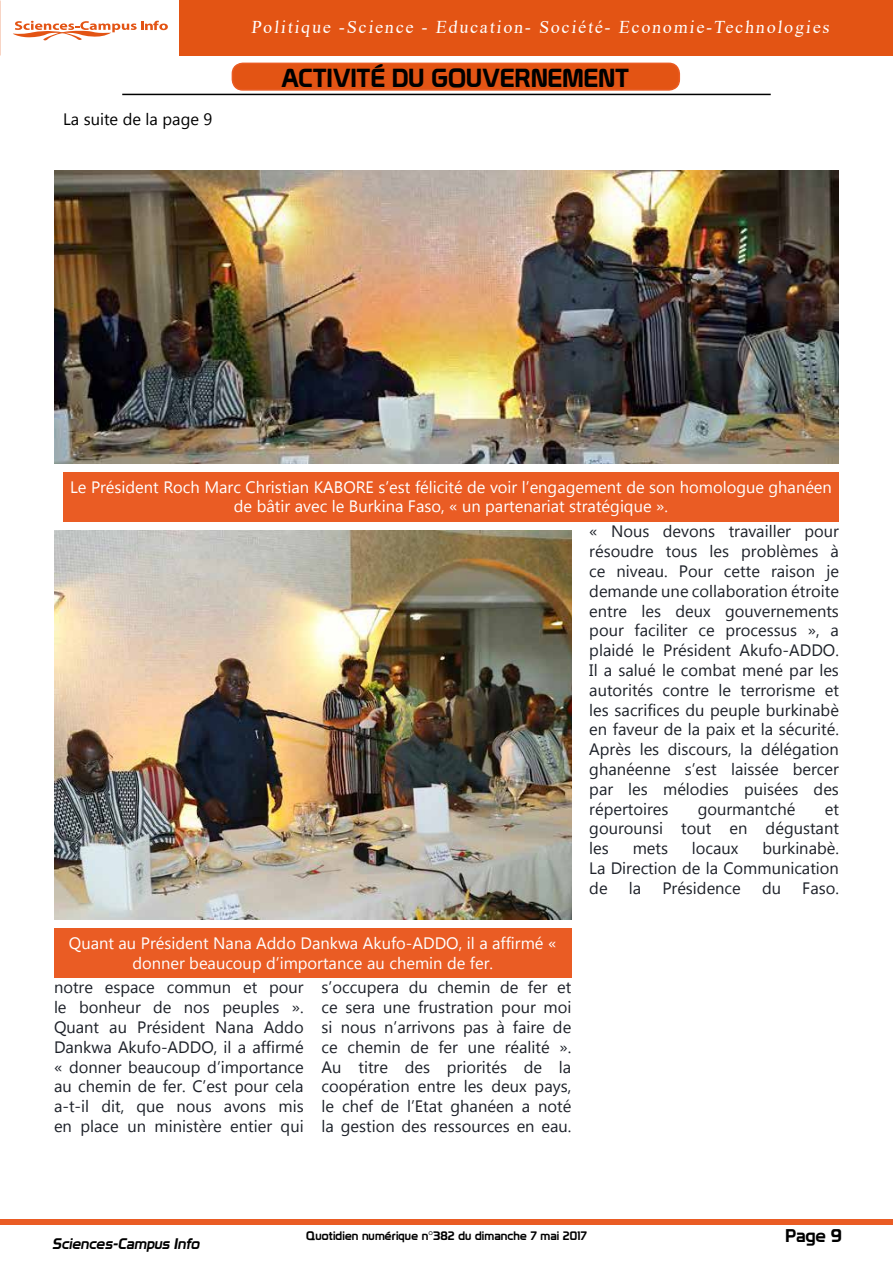
<style>
.page{position:relative;width:893px;height:1263px;background:#fff}
.page>*{position:absolute;margin:0;border:0;box-sizing:border-box;transform-origin:0 0}
.t1{font:25.5px "Prototype";color:#000}
.t2{font:18px "Times New Roman";color:#fff}
.t3{font:18px "Prototype";color:#000}
.t4{font:16.5px/19.8px "Myanmar Text";color:#1d2129;text-align:justify}
.t5{font:16.5px/19.8px "Myanmar Text";color:#fff;text-align:center}
.t6{font:16.5px "Myanmar Text";color:#000}
.t7{font:italic 15px "Prototype";color:#000}
.t8{font:12px "Prototype";letter-spacing:.01em;color:#000}
</style>
<div class="page">
<div style="left:0;top:1219px;width:893px;height:6px;background:#ea5c24"></div>
<svg style="left:13px;top:21px;width:155px;height:20px"></svg>
<div style="left:180px;top:0;width:713px;height:55px;background:#e35414"></div>
<hr style="left:122px;top:94px;width:649px;height:1px;background:#000">
<div style="left:232px;top:63px;width:447px;height:27px;background:#e35414;border-radius:10px"></div>
<div style="left:232px;top:63px;width:448px;height:28px;border:2px solid #ea5c24;border-radius:10px"></div>
<img style="left:54px;top:170px;width:785px;height:293px">
<div style="left:63px;top:472px;width:776px;height:50px;background:#ea5c24"></div>
<img style="left:54px;top:530px;width:517px;height:389px">
<div style="left:54px;top:928px;width:517px;height:50px;background:#ea5c24"></div>
<p class="t6" style="left:63px;top:109px;width:151px">La suite de la page 9</p>
<p class="t2" style="left:251px;top:14px;width:582px">Politique -Science - Education- Société- Economie-Technologies</p>
<h1 class="t1" style="left:281px;top:63px;width:350px">ACTIVITÉ DU GOUVERNEMENT</h1>
<p class="t5" style="left:70px;top:477px;width:763px">Le Président Roch Marc Christian KABORE s’est félicité de voir l’engagement de son homologue ghanéen de bâtir avec le Burkina Faso, « un partenariat stratégique ».</p>
<p class="t5" style="left:69px;top:933px;width:489px">Quant au Président Nana Addo Dankwa Akufo-ADDO, il a affirmé « donner beaucoup d’importance au chemin de fer.</p>
<p class="t4" style="left:54px;top:978px;width:251px">notre espace commun et pour le bonheur de nos peuples ».<br>Quant au Président Nana Addo Dankwa Akufo-ADDO, il a affirmé « donner beaucoup d’importance au chemin de fer. C’est pour cela a-t-il dit, que nous avons mis en place un ministère entier qui</p>
<p class="t4" style="left:322px;top:978px;width:251px">s’occupera du chemin de fer et ce sera une frustration pour moi si nous n’arrivons pas à faire de ce chemin de fer une réalité ».<br>Au titre des priorités de la coopération entre les deux pays, le chef de l’Etat ghanéen a noté la gestion des ressources en eau.</p>
<p class="t4" style="left:589px;top:522px;width:251px">« Nous devons travailler pour résoudre tous les problèmes à ce niveau. Pour cette raison je demande une collaboration étroite entre les deux gouvernements pour faciliter ce processus », a plaidé le Président Akufo-ADDO.<br>Il a salué le combat mené par les autorités contre le terrorisme et les sacrifices du peuple burkinabè en faveur de la paix et la sécurité.<br>Après les discours, la délégation ghanéenne s’est laissée bercer par les mélodies puisées des répertoires</p>
<p class="t4" style="left:698px;top:799px;width:99px">gourmantché</p>
<p class="t4" style="left:589px;top:799px;width:251px;text-indent:235px">et gourounsi tout en dégustant les</p>
<p class="t4" style="left:589px;top:838px;width:251px;text-indent:173px">burkinabè.<br>La Direction de la Communication de</p>
<p class="t4" style="left:633px;top:838px;width:37px">mets</p>
<p class="t4" style="left:692px;top:838px;width:48px">locaux</p>
<p class="t4" style="left:629px;top:878px;width:14px">la</p>
<p class="t4" style="left:662px;top:878px;width:80px">Présidence</p>
<p class="t4" style="left:762px;top:878px;width:21px">du</p>
<p class="t4" style="left:802px;top:878px;width:38px">Faso.</p>
<p class="t7" style="left:52px;top:1234px;width:152px">Sciences-Campus Info</p>
<p class="t3" style="left:785px;top:1225px;width:58px">Page 9</p>
<p class="t8" style="left:306px;top:1228px;width:282px">Quotidien numérique n°382 du dimanche 7 mai 2017</p>
</div>
